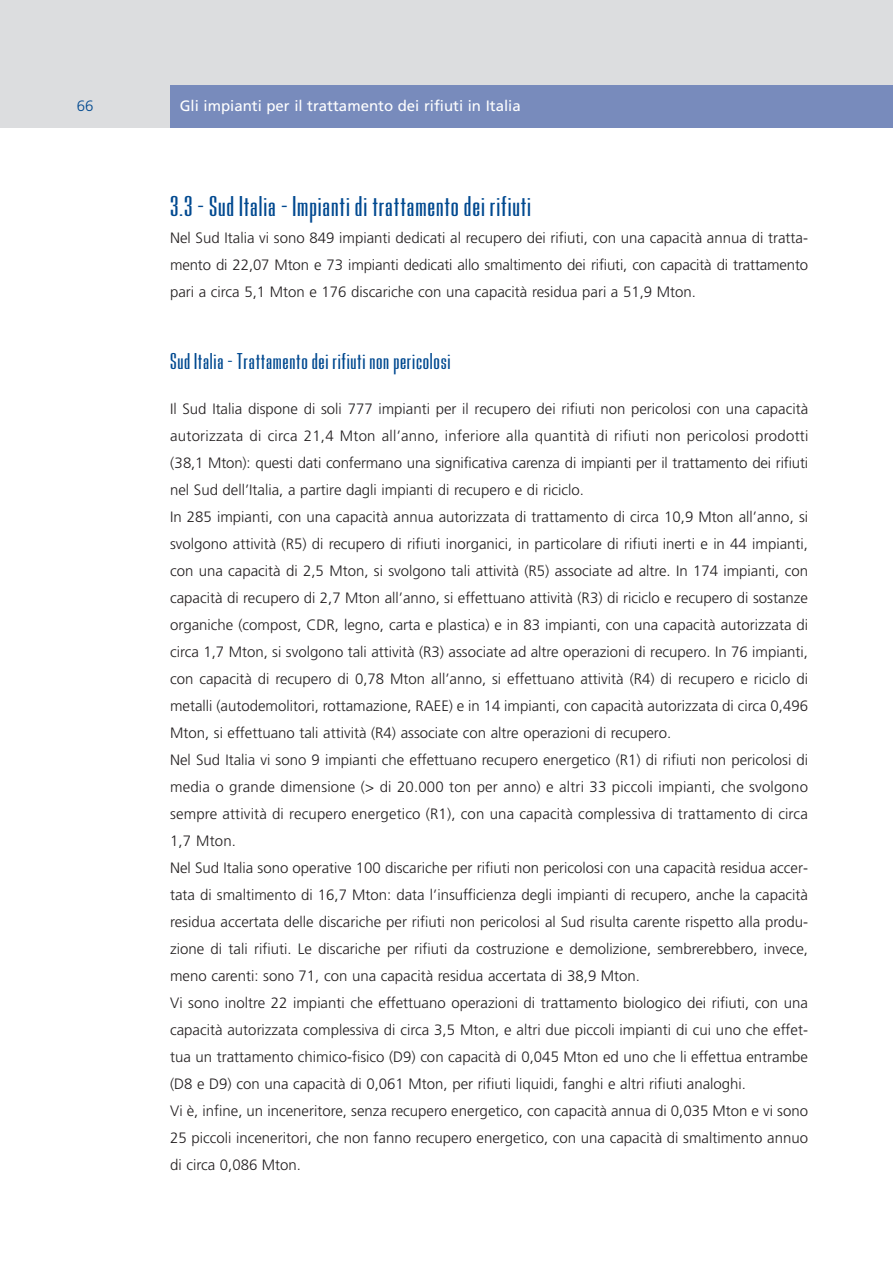
<style>
.page{position:relative;width:893px;height:1263px;background:#fff}
.page>*{position:absolute;margin:0;border:0;box-sizing:border-box;transform-origin:0 0}
.t1{font:30px "B Bee";letter-spacing:.02em;color:#014990;scale:1.4 1}
.t2{font:24px "B Bee";letter-spacing:.02em;color:#014990;scale:1.4 1}
.t3{font:300 15px/27px "Frutiger";color:#231f20;text-align:justify}
.t4{font:15px "Frutiger";color:#fff}
.t5{font:300 15px "Frutiger";color:#014990}
</style>
<div class="page">
<div style="left:0;top:0;width:893px;height:128px;background:#dcdddf"></div>
<div style="left:170px;top:85px;width:723px;height:43px;background:#788bbc"></div>
<p class="t5" style="left:77px;top:100px;width:18px">66</p>
<p class="t4" style="left:180px;top:100px;width:342px">Gli impianti per il trattamento dei rifiuti in Italia</p>
<h1 class="t1" style="left:170px;top:196px;width:259px">3.3 - Sud Italia - Impianti di trattamento dei rifiuti</h1>
<p class="t3" style="left:170px;top:225px;width:640px">Nel Sud Italia vi sono 849 impianti dedicati al recupero dei rifiuti, con una capacità annua di tratta&shy;mento di 22,07 Mton e 73 impianti dedicati allo smaltimento dei rifiuti, con capacità di trattamento pari a circa 5,1 Mton e 176 discariche con una capacità residua pari a 51,9 Mton.</p>
<h2 class="t2" style="left:170px;top:353px;width:202px">Sud Italia - Trattamento dei rifiuti non pericolosi</h2>
<p class="t3" style="left:170px;top:396px;width:640px;text-align:left">Il Sud Italia dispone di soli 777 impianti per il recupero dei rifiuti non pericolosi con una capacità autorizzata di circa 21,4 Mton all’anno, inferiore alla quantità di rifiuti non pericolosi prodotti (38,1 Mton): questi dati confermano una significativa carenza di impianti per il trattamento dei rifiuti nel Sud dell’Italia, a partire dagli impianti di recupero e di riciclo.<br>In 285 impianti, con una capacità annua autorizzata di trattamento di circa 10,9 Mton all’anno, si svolgono attività (R5) di recupero di rifiuti inorganici, in particolare di rifiuti inerti e in 44 impianti, con una capacità di 2,5 Mton, si svolgono tali attività (R5) associate ad altre. In 174 impianti, con capacità di recupero di 2,7 Mton all’anno, si effettuano attività (R3) di riciclo e recupero di sostanze organiche (compost, CDR, legno, carta e plastica) e in 83 impianti, con una capacità autorizzata di circa 1,7 Mton, si svolgono tali attività (R3) associate ad altre operazioni di recupero. In 76 impianti, con capacità di recupero di 0,78 Mton all’anno, si effettuano attività (R4) di recupero e riciclo di metalli (autodemolitori, rottamazione, RAEE) e in 14 impianti, con capacità autorizzata di circa 0,496<br>Mton, si effettuano tali attività (R4) associate con altre operazioni di recupero.<br>Nel Sud Italia vi sono 9 impianti che effettuano recupero energetico (R1) di rifiuti non pericolosi di media o grande dimensione (&gt; di 20.000 ton per anno) e altri 33 piccoli impianti, che svolgono sempre attività di recupero energetico (R1), con una capacità complessiva di trattamento di circa 1,7 Mton.<br>Nel Sud Italia sono operative 100 discariche per rifiuti non pericolosi con una capacità residua accer&shy;tata di smaltimento di 16,7 Mton: data l’insufficienza degli impianti di recupero, anche la capacità residua accertata delle discariche per rifiuti non pericolosi al Sud risulta carente rispetto alla produ&shy;zione di tali rifiuti. Le discariche per rifiuti da costruzione e demolizione, sembrerebbero, invece, meno carenti: sono 71, con una capacità residua accertata di 38,9 Mton.<br>Vi sono inoltre 22 impianti che effettuano operazioni di trattamento biologico dei rifiuti, con una capacità autorizzata complessiva di circa 3,5 Mton, e altri due piccoli impianti di cui uno che effet&shy;tua un trattamento chimico-fisico (D9) con capacità di 0,045 Mton ed uno che li effettua entrambe (D8 e D9) con una capacità di 0,061 Mton, per rifiuti liquidi, fanghi e altri rifiuti analoghi.<br>Vi è, infine, un inceneritore, senza recupero energetico, con capacità annua di 0,035 Mton e vi sono 25 piccoli inceneritori, che non fanno recupero energetico, con una capacità di smaltimento annuo di circa 0,086 Mton.</p>
</div>
